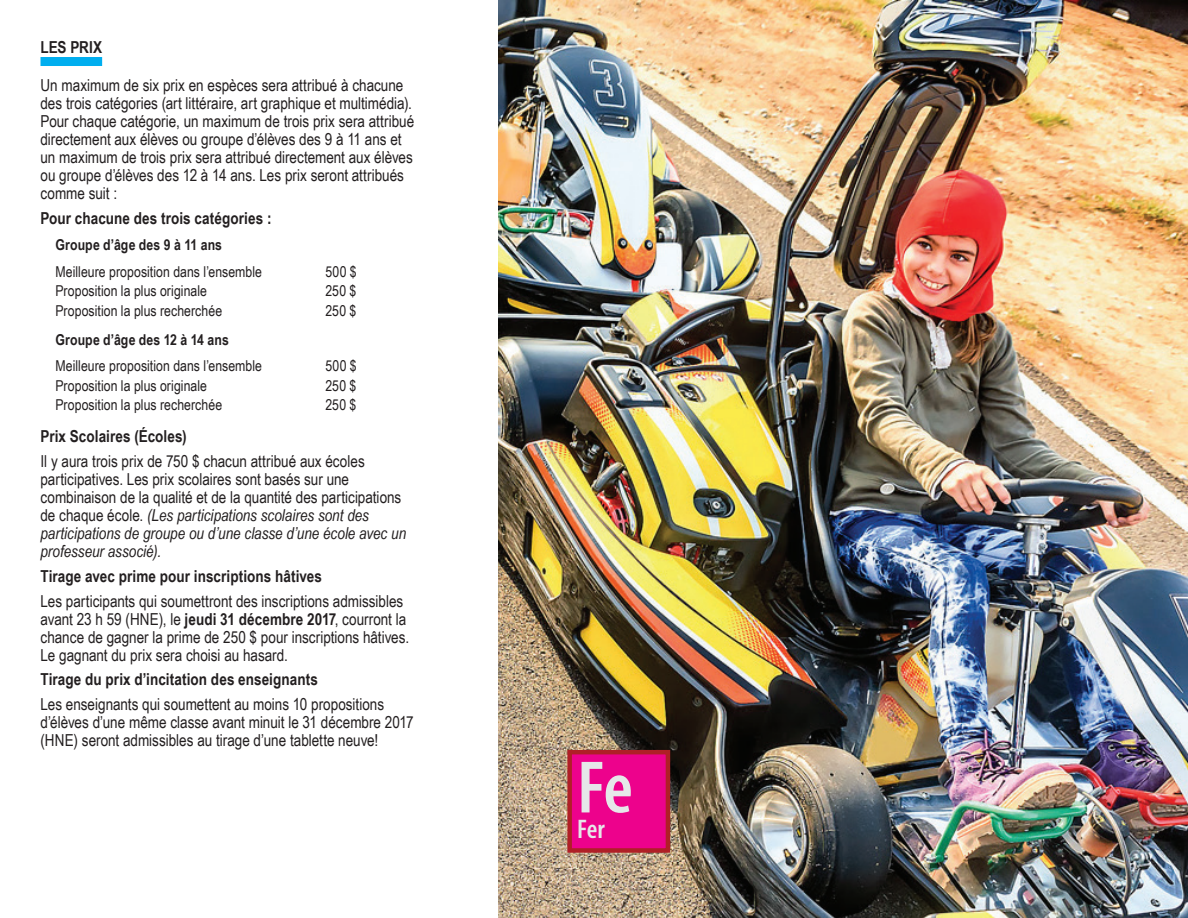
<style>
.page{position:relative;width:1188px;height:918px;background:#fff}
.page>*{position:absolute;margin:0;border:0;box-sizing:border-box;transform-origin:0 0}
.t1{font:600 condensed 75px "Myriad Pro";color:#e6e7e9}
.t2{font:600 condensed 27px "Myriad Pro";color:#e6e7e9}
.t3{font:16.5px/18px "Arial Narrow";color:#231f20}
.t4{font:700 16.5px "Arial Narrow";letter-spacing:.005em;color:#231f20}
.t5{font:15px "Arial Narrow";letter-spacing:.005em;color:#231f20}
.t6{font:700 15px "Arial Narrow";letter-spacing:.005em;color:#231f20}
.s1{font-style:italic}
.s2{font-weight:700}
</style>
<div class="page">
<div style="left:40px;top:57px;width:62px;height:9px;background:#00aeef"></div>
<img style="left:499px;top:0;width:689px;height:918px">
<div style="left:567px;top:750px;width:103px;height:103px;background:#ed028c;border:4px solid #b01f26"></div>
<p class="t4" style="left:40px;top:34px;width:63px">LES PRIX</p>
<p class="t3" style="left:40px;top:75px;width:375px">Un maximum de six prix en espèces sera attribué à chacune des trois catégories (art littéraire, art graphique et multimédia).<br>Pour chaque catégorie, un maximum de trois prix sera attribué directement aux élèves ou groupe d’élèves des 9 à 11 ans et un maximum de trois prix sera attribué directement aux élèves ou groupe d’élèves des 12 à 14 ans. Les prix seront attribués comme suit :</p>
<p class="t4" style="left:40px;top:205px;width:233px">Pour chacune des trois catégories :</p>
<p class="t6" style="left:56px;top:234px;width:168px">Groupe d’âge des 9 à 11 ans</p>
<p class="t5" style="left:56px;top:260px;width:208px">Meilleure proposition dans l’ensemble</p>
<p class="t5" style="left:326px;top:260px;width:33px">500 $</p>
<p class="t5" style="left:56px;top:280px;width:153px">Proposition la plus originale</p>
<p class="t5" style="left:326px;top:280px;width:32px">250 $</p>
<p class="t5" style="left:56px;top:299px;width:168px">Proposition la plus recherchée</p>
<p class="t5" style="left:326px;top:299px;width:32px">250 $</p>
<p class="t6" style="left:56px;top:328px;width:175px">Groupe d’âge des 12 à 14 ans</p>
<p class="t5" style="left:56px;top:355px;width:208px">Meilleure proposition dans l’ensemble</p>
<p class="t5" style="left:326px;top:355px;width:33px">500 $</p>
<p class="t5" style="left:56px;top:374px;width:153px">Proposition la plus originale</p>
<p class="t5" style="left:326px;top:374px;width:32px">250 $</p>
<p class="t5" style="left:56px;top:394px;width:168px">Proposition la plus recherchée</p>
<p class="t5" style="left:326px;top:394px;width:32px">250 $</p>
<p class="t4" style="left:40px;top:424px;width:148px">Prix Scolaires (Écoles)</p>
<p class="t3" style="left:40px;top:452px;width:367px">Il y aura trois prix de 750 $ chacun attribué aux écoles participatives. Les prix scolaires sont basés sur une combinaison de la qualité et de la quantité des participations de chaque école. <span class="s1">(Les participations scolaires sont des participations de groupe ou d’une classe d’une école avec un professeur associé).</span></p>
<p class="t4" style="left:40px;top:563px;width:283px">Tirage avec prime pour inscriptions hâtives</p>
<p class="t3" style="left:40px;top:591px;width:370px">Les participants qui soumettront des inscriptions admissibles avant 23 h 59 (HNE), le <span class="s2">jeudi 31 décembre 2017</span>, courront la chance de gagner la prime de 250 $ pour inscriptions hâtives.<br>Le gagnant du prix sera choisi au hasard.</p>
<p class="t4" style="left:40px;top:667px;width:279px">Tirage du prix d’incitation des enseignants</p>
<p class="t3" style="left:40px;top:695px;width:375px">Les enseignants qui soumettent au moins 10 propositions d’élèves d’une même classe avant minuit le 31 décembre 2017 (HNE) seront admissibles au tirage d’une tablette neuve!</p>
<h1 class="t1" style="left:577px;top:747px;width:57px">Fe</h1>
<h2 class="t2" style="left:577px;top:815px;width:29px">Fer</h2>
</div>
